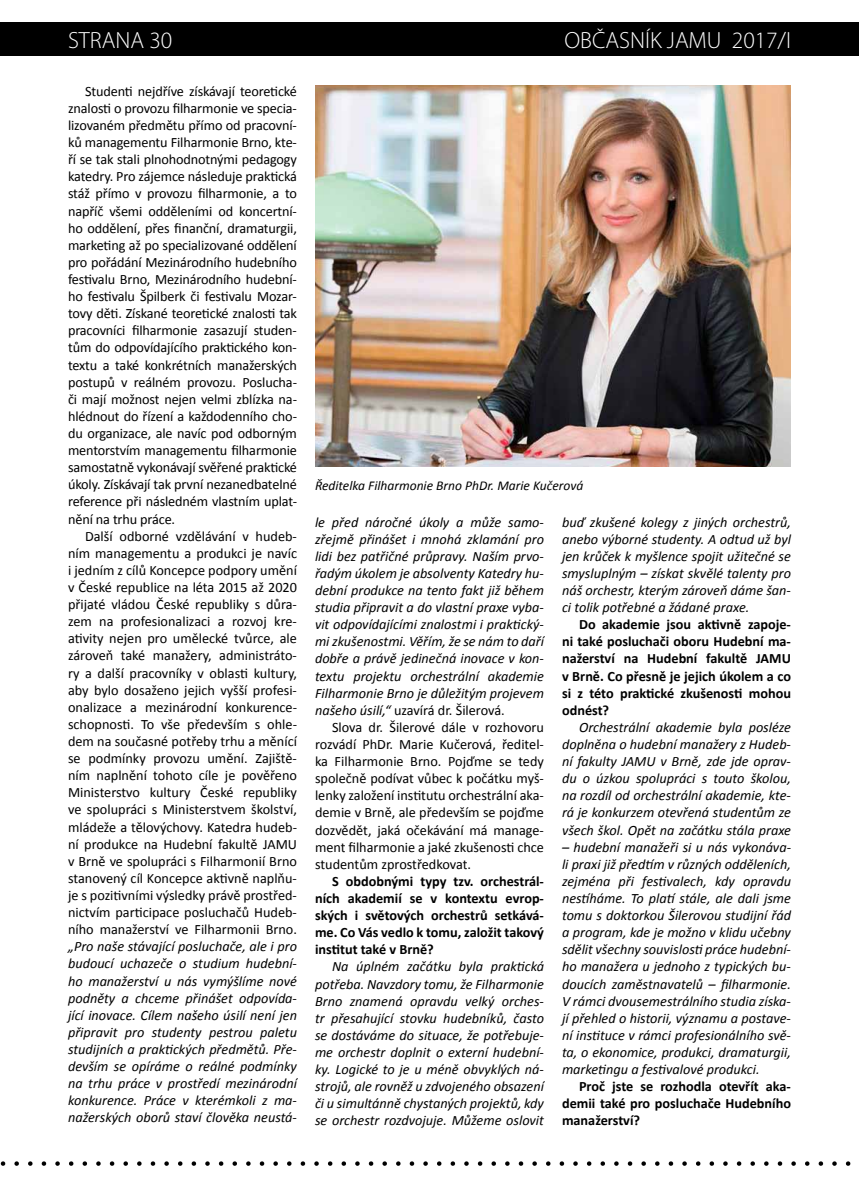
<style>
.page{position:relative;width:859px;height:1187px;background:#fff}
.page>*{position:absolute;margin:0;border:0;box-sizing:border-box;transform-origin:0 0}
.t1{font:300 23.55px "Myriad Pro";color:#fff}
.t2{font:italic 14.25px/17.1px "Calibri";color:#000;text-align:justify}
.t3{font:14.25px/17.1px "Calibri";color:#000;text-align:justify}
.t4{font:700 14.25px/17.1px "Calibri";color:#000;text-align:justify}
.t5{font:italic 13.5px "Calibri";color:#000}
.s1{font-style:normal}
</style>
<div class="page">
<div style="left:0;top:22px;width:859px;height:34px;background:#000"></div>
<svg style="left:0;top:1161px;width:851px;height:4px"></svg>
<img style="left:315px;top:85px;width:476px;height:382px">
<h1 class="t1" style="left:68px;top:26px;width:106px">STRANA 30</h1>
<h1 class="t1" style="left:564px;top:26px;width:228px">OBČASNÍK JAMU 2017/I</h1>
<p class="t3" style="left:68px;top:82px;width:230px;text-indent:17px">Studenti nejdříve získávají teoretické znalosti o provozu filharmonie ve specia&shy;lizovaném předmětu přímo od pracovní&shy;ků managementu Filharmonie Brno, kte&shy;ří se tak stali plnohodnotnými pedagogy katedry. Pro zájemce následuje praktická stáž přímo v provozu filharmonie, a to napříč všemi odděleními od koncertní&shy;ho oddělení, přes finanční, dramaturgii, marketing až po specializované oddělení pro pořádání Mezinárodního hudebního festivalu Brno, Mezinárodního hudební&shy;ho festivalu Špilberk či festivalu Mozar&shy;tovy děti. Získané teoretické znalosti tak pracovníci filharmonie zasazují studen&shy;tům do odpovídajícího praktického kon&shy;textu a také konkrétních manažerských postupů v reálném provozu. Poslucha&shy;či mají možnost nejen velmi zblízka na&shy;hlédnout do řízení a každodenního cho&shy;du organizace, ale navíc pod odborným mentorstvím managementu filharmonie samostatně vykonávají svěřené praktické úkoly. Získávají tak první nezanedbatelné reference při následném vlastním uplat&shy;nění na trhu práce.</p>
<p class="t3" style="left:68px;top:527px;width:230px;text-indent:17px">Další odborné vzdělávání v hudeb&shy;ním managementu a produkci je navíc i jedním z cílů Koncepce podpory umění v České republice na léta 2015 až 2020 přijaté vládou České republiky s důra&shy;zem na profesionalizaci a rozvoj kre&shy;ativity nejen pro umělecké tvůrce, ale zároveň také manažery, administráto&shy;ry a další pracovníky v oblasti kultury, aby bylo dosaženo jejich vyšší profesi&shy;onalizace a mezinárodní konkurence&shy;schopnosti. To vše především s ohle&shy;dem na současné potřeby trhu a měnící se podmínky provozu umění. Zajiště&shy;ním naplnění tohoto cíle je pověřeno Ministerstvo kultury České republiky ve spolupráci s Ministerstvem školství, mládeže a tělovýchovy. Katedra hudeb&shy;ní produkce na Hudební fakultě JAMU v Brně ve spolupráci s Filharmonií Brno stanovený cíl Koncepce aktivně naplňu&shy;je s pozitivními výsledky právě prostřed&shy;nictvím participace posluchačů Hudeb&shy;ního manažerství ve Filharmonii Brno.</p>
<p class="t2" style="left:68px;top:937px;width:230px">„Pro naše stávající posluchače, ale i pro budoucí uchazeče o studium hudební&shy;ho manažerství u nás vymýšlíme nové podněty a chceme přinášet odpovída&shy;jící inovace. Cílem našeho úsilí není jen připravit pro studenty pestrou paletu studijních a praktických předmětů. Pře&shy;devším se opíráme o reálné podmínky na trhu práce v prostředí mezinárodní konkurence. Práce v kterémkoli z ma&shy;nažerských oborů staví člověka neustá-</p>
<p class="t5" style="left:315px;top:476px;width:270px">Ředitelka Filharmonie Brno PhDr. Marie Kučerová</p>
<p class="t2" style="left:315px;top:512px;width:230px">le před náročné úkoly a může samo&shy;zřejmě přinášet i mnohá zklamání pro lidi bez patřičné průpravy. Naším prvo&shy;řadým úkolem je absolventy Katedry hu&shy;dební produkce na tento fakt již během studia připravit a do vlastní praxe vyba&shy;vit odpovídajícími znalostmi i praktický&shy;mi zkušenostmi. Věřím, že se nám to daří dobře a právě jedinečná inovace v kon&shy;textu projektu orchestrální akademie Filharmonie Brno je důležitým projevem našeho úsilí,“ <span class="s1">uzavírá dr. Šilerová.</span></p>
<p class="t3" style="left:315px;top:718px;width:230px;text-indent:17px">Slova dr. Šilerové dále v rozhovoru rozvádí PhDr. Marie Kučerová, ředitel&shy;ka Filharmonie Brno. Pojďme se tedy společně podívat vůbec k počátku myš&shy;lenky založení institutu orchestrální aka&shy;demie v Brně, ale především se pojďme dozvědět, jaká očekávání má manage&shy;ment filharmonie a jaké zkušenosti chce studentům zprostředkovat.</p>
<p class="t4" style="left:315px;top:872px;width:230px;text-indent:17px">S obdobnými typy tzv. orchestrál&shy;ních akademií se v kontextu evrop&shy;ských i světových orchestrů setkává&shy;me. Co Vás vedlo k tomu, založit takový institut také v Brně?</p>
<p class="t2" style="left:315px;top:957px;width:230px;text-indent:17px">Na úplném začátku byla praktická potřeba. Navzdory tomu, že Filharmonie Brno znamená opravdu velký orches&shy;tr přesahující stovku hudebníků, často se dostáváme do situace, že potřebuje&shy;me orchestr doplnit o externí hudební&shy;ky. Logické to je u méně obvyklých ná&shy;strojů, ale rovněž u zdvojeného obsazení či u simultánně chystaných projektů, kdy se orchestr rozdvojuje. Můžeme oslovit</p>
<p class="t2" style="left:562px;top:512px;width:230px">buď zkušené kolegy z jiných orchestrů, anebo výborné studenty. A odtud už byl jen krůček k myšlence spojit užitečné se smysluplným – získat skvělé talenty pro náš orchestr, kterým zároveň dáme šan&shy;ci tolik potřebné a žádané praxe.</p>
<p class="t4" style="left:562px;top:615px;width:230px;text-indent:17px">Do akademie jsou aktivně zapoje&shy;ni také posluchači oboru Hudební ma&shy;nažerství na Hudební fakultě JAMU v Brně. Co přesně je jejich úkolem a co si z této praktické zkušenosti mohou odnést?</p>
<p class="t2" style="left:562px;top:718px;width:230px;text-indent:17px">Orchestrální akademie byla posléze doplněna o hudební manažery z Hudeb&shy;ní fakulty JAMU v Brně, zde jde oprav&shy;du o úzkou spolupráci s touto školou, na rozdíl od orchestrální akademie, kte&shy;rá je konkurzem otevřená studentům ze všech škol. Opět na začátku stála praxe</p>
<p class="t2" style="left:562px;top:837px;width:230px">– hudební manažeři si u nás vykonáva&shy;li praxi již předtím v různých odděleních, zejména při festivalech, kdy opravdu nestíháme. To platí stále, ale dali jsme tomu s doktorkou Šilerovou studijní řád a program, kde je možno v klidu učebny sdělit všechny souvislosti práce hudební&shy;ho manažera u jednoho z typických bu&shy;doucích zaměstnavatelů – filharmonie.<br>V rámci dvousemestrálního studia získa&shy;jí přehled o historii, významu a postave&shy;ní instituce v rámci profesionálního svě&shy;ta, o ekonomice, produkci, dramaturgii, marketingu a festivalové produkci.</p>
<p class="t4" style="left:562px;top:1077px;width:230px;text-indent:17px">Proč jste se rozhodla otevřít aka&shy;demii také pro posluchače Hudebního manažerství?</p>
</div>
